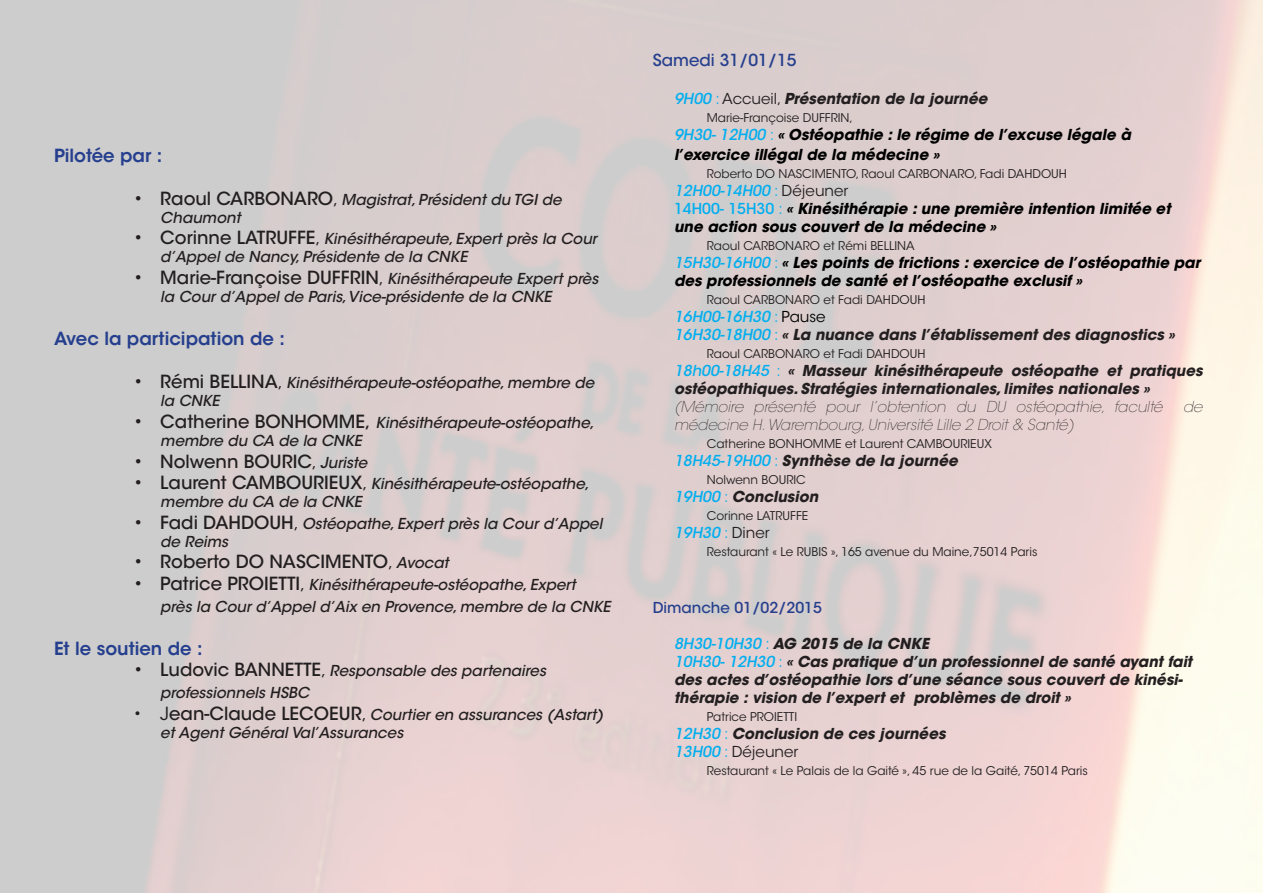
<style>
.page{position:relative;width:1263px;height:893px;background:#fff}
.page>*{position:absolute;margin:0;border:0;box-sizing:border-box;transform-origin:0 0}
.t1{font:500 18px "ITC Avant Garde Std";color:#231f20}
.t2{font:600 18px "ITC Avant Garde Std";color:#253f8e}
.t3{font:500 16.5px "ITC Avant Garde Std";color:#253f8e}
.t4{font:italic 500 15px/18px "ITC Avant Garde Std";color:#231f20}
.t5{font:italic 700 15px/18px "ITC Avant Garde Std";color:#231f20}
.t6{font:italic 700 15px/18px "ITC Avant Garde Std";color:#000}
.t7{font:italic 200 15px "ITC Avant Garde Std";color:#231f20}
.t8{font:500 15px "ITC Avant Garde Std";color:#253f8e}
.t9{font:italic 500 15px "ITC Avant Garde Std";color:#00aeef}
.t10{font:12px "ITC Avant Garde Std";color:#231f20}
.s1{font-style:normal;font-size:18px}
.s2{font-weight:400;font-style:normal;font-size:18px}
.s3{font-weight:400}
.s4{font-style:italic;font-size:15px}
.s5{font-weight:500;color:#00aeef}
.s6{font-weight:400;font-style:normal;color:#00aeef}
.s7{font-weight:400;font-style:normal}
.s8{font-weight:400;font-style:normal;color:#231f20}
.s9{font-weight:500;font-style:normal;color:#00aeef}
.s10{font-weight:400;font-style:normal;color:#000}
</style>
<div class="page">
<p class="t2" style="left:54px;top:144px;width:110px">Pilotée par :</p>
<p class="t4" style="left:160px;top:191px;width:403px;text-indent:-27px"><span class="s1">• Raoul CARBONARO</span><span class="s2">,</span> Magistrat, Président du TGI de<br>Chaumont</p>
<p class="t4" style="left:160px;top:230px;width:438px;text-indent:-27px"><span class="s1">• Corinne LATRUFFE</span><span class="s2">,</span> Kinésithérapeute, Expert près la Cour d’Appel de Nancy, Présidente de la CNKE</p>
<p class="t4" style="left:160px;top:270px;width:440px;text-indent:-27px"><span class="s1">• Marie-Françoise DUFFRIN</span><span class="s2">,</span> Kinésithérapeute Expert près la Cour d’Appel de Paris, Vice-présidente de la CNKE</p>
<p class="t2" style="left:54px;top:327px;width:232px">Avec la participation de :</p>
<p class="t4" style="left:160px;top:374px;width:435px;text-indent:-27px"><span class="s1">• Rémi BELLINA</span><span class="s2">,</span> Kinésithérapeute-ostéopathe, membre de la CNKE</p>
<p class="t4" style="left:160px;top:414px;width:435px;text-indent:-27px"><span class="s1">• Catherine BONHOMME,</span> Kinésithérapeute-ostéopathe, membre du CA de la CNKE</p>
<p class="t1" style="left:133px;top:450px;width:235px">• Nolwenn BOURIC<span class="s3">,</span> <span class="s4">Juriste</span></p>
<p class="t4" style="left:160px;top:475px;width:430px;text-indent:-27px"><span class="s1">• Laurent CAMBOURIEUX</span><span class="s2">,</span> Kinésithérapeute-ostéopathe, membre du CA de la CNKE</p>
<p class="t4" style="left:160px;top:515px;width:444px;text-indent:-27px"><span class="s1">• Fadi DAHDOUH</span><span class="s2">,</span> Ostéopathe, Expert près la Cour d’Appel de Reims</p>
<p class="t1" style="left:133px;top:551px;width:317px">• Roberto DO NASCIMENTO<span class="s3">,</span> <span class="s4">Avocat</span></p>
<p class="t4" style="left:160px;top:574px;width:452px;line-height:21.6px;text-indent:-27px"><span class="s1">• Patrice PROIETTI</span><span class="s2">,</span> Kinésithérapeute-ostéopathe, Expert près la Cour d’Appel d’Aix en Provence, membre de la CNKE</p>
<p class="t2" style="left:54px;top:637px;width:150px">Et le soutien de :</p>
<p class="t4" style="left:160px;top:660px;width:387px;line-height:21.6px;text-indent:-27px"><span class="s1">• Ludovic BANNETTE</span><span class="s2">,</span> Responsable des partenaires professionnels HSBC</p>
<p class="t4" style="left:160px;top:705px;width:444px;text-indent:-27px"><span class="s2">• J</span><span class="s1">ean-Claude LECOEUR</span><span class="s2">,</span> Courtier en assurances (Astart) et Agent Général Val’Assurances</p>
<p class="t3" style="left:653px;top:50px;width:145px">Samedi 31/01/15</p>
<p class="t5" style="left:674px;top:90px;width:315px"><span class="s5">9H00</span> <span class="s6">:</span> <span class="s7">Accueil,</span> Présentation de la journée</p>
<p class="t10" style="left:707px;top:110px;width:148px">Marie-Françoise DUFFRIN,</p>
<p class="t6" style="left:674px;top:125px;width:458px;line-height:19.8px"><span class="s5">9H30- 12H00</span> <span class="s6">:</span> « Ostéopathie : le régime de l’excuse légale à l’exercice illégal de la médecine »</p>
<p class="t10" style="left:707px;top:166px;width:362px">Roberto DO NASCIMENTO, Raoul CARBONARO, Fadi DAHDOUH</p>
<p class="t6" style="left:674px;top:181px;width:498px"><span class="s5">12H00-14H00</span> <span class="s6">:</span> <span class="s8">Déjeuner<br></span><span class="s9">14H00- 15H30</span> <span class="s6">:</span> « Kinésithérapie : une première intention limitée et une action sous couvert de la médecine »</p>
<p class="t10" style="left:707px;top:238px;width:209px">Raoul CARBONARO et Rémi BELLINA</p>
<p class="t6" style="left:674px;top:253px;width:528px"><span class="s5">15H30-16H00</span> <span class="s6">:</span> « Les points de frictions : exercice de l’ostéopathie par des professionnels de santé et l’ostéopathe exclusif »</p>
<p class="t10" style="left:707px;top:292px;width:220px">Raoul CARBONARO et Fadi DAHDOUH</p>
<p class="t5" style="left:674px;top:307px;width:502px"><span class="s5">16H00-16H30</span> <span class="s6">:</span> <span class="s10">Pause<br></span><span class="s5">16H30-18H00</span> <span class="s6">:</span> « La nuance dans l’établissement des diagnostics »</p>
<p class="t10" style="left:707px;top:346px;width:220px">Raoul CARBONARO et Fadi DAHDOUH</p>
<p class="t5" style="left:674px;top:361px;width:530px"><span class="s5">18h00-18H45</span> <span class="s6">:</span> « Masseur kinésithérapeute ostéopathe et pratiques ostéopathiques. Stratégies internationales, limites nationales »</p>
<p class="t7" style="left:674px;top:398px;width:490px">(Mémoire présenté pour l’obtention du DU ostéopathie, faculté</p>
<p class="t7" style="left:1183px;top:398px;width:21px">de</p>
<p class="t7" style="left:674px;top:416px;width:402px">médecine H. Warembourg, Université Lille 2 Droit &amp; Santé)</p>
<p class="t10" style="left:707px;top:436px;width:287px">Catherine BONHOMME et Laurent CAMBOURIEUX</p>
<p class="t5" style="left:674px;top:451px;width:285px"><span class="s5">18H45-19H00</span> <span class="s6">:</span> Synthèse de la journée</p>
<p class="t10" style="left:707px;top:472px;width:101px">Nolwenn BOURIC</p>
<p class="t5" style="left:674px;top:487px;width:146px"><span class="s5">19H00</span> <span class="s6">:</span> Conclusion</p>
<p class="t10" style="left:707px;top:508px;width:103px">Corinne LATRUFFE</p>
<p class="t9" style="left:674px;top:523px;width:97px">19H30 <span class="s7">:</span> <span class="s8">Diner</span></p>
<p class="t10" style="left:707px;top:544px;width:332px">Restaurant « Le RUBIS », 165 avenue du Maine,75014 Paris</p>
<p class="t8" style="left:653px;top:599px;width:171px">Dimanche 01/02/2015</p>
<p class="t5" style="left:674px;top:635px;width:520px"><span class="s5">8H30-10H30</span> <span class="s6">:</span> AG 2015 de la CNKE<br><span class="s5">10H30- 12H30</span> <span class="s6">:</span> « Cas pratique d’un professionnel de santé ayant fait des actes d’ostéopathie lors d’une séance sous couvert de kinési&shy;thérapie : vision de l’expert et problèmes de droit »</p>
<p class="t10" style="left:707px;top:710px;width:92px">Patrice PROIETTI</p>
<p class="t5" style="left:674px;top:725px;width:273px"><span class="s5">12H30</span> <span class="s6">:</span> Conclusion de ces journées<br><span class="s5">13H00</span> <span class="s6">:</span> <span class="s7">Déjeuner</span></p>
<p class="t10" style="left:707px;top:764px;width:383px">Restaurant « Le Palais de la Gaité », 45 rue de la Gaité, 75014 Paris</p>
</div>
